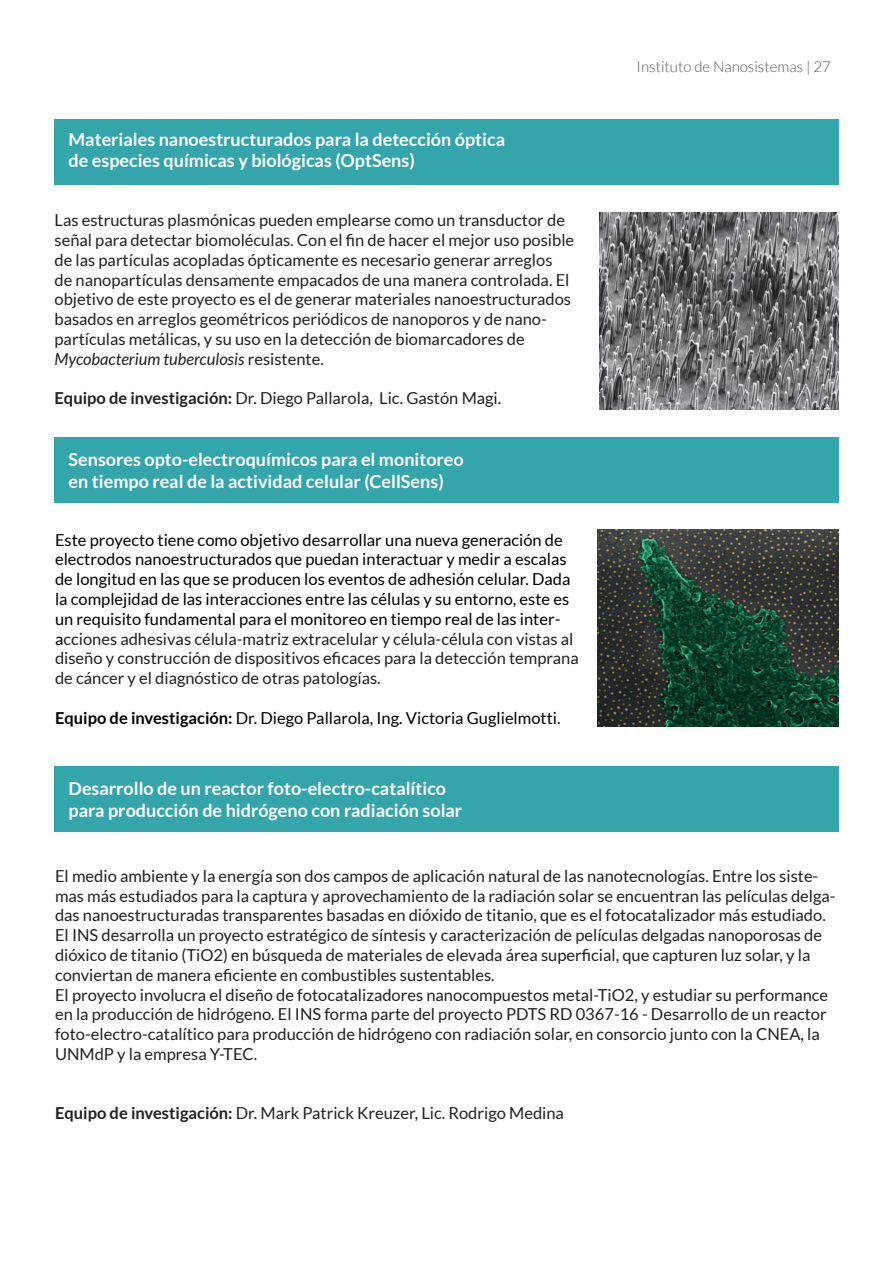
<style>
.page{position:relative;width:893px;height:1263px;background:#fff}
.page>*{position:absolute;margin:0;border:0;box-sizing:border-box;transform-origin:0 0}
.t1{font:700 18px/21.6px "Lato";color:#fff}
.t2{font:16.5px/19.8px "Lato";color:#231f20}
.t3{font:16.5px/19.8px "Lato";color:#000}
.t4{font:300 15px "Lato";color:#57585a}
.s1{font-style:italic}
.s2{font-weight:700}
.s3{color:#231f20}
</style>
<div class="page">
<div style="left:55px;top:119px;width:784px;height:66px;background:#35a5ac"></div>
<div style="left:55px;top:437px;width:784px;height:66px;background:#35a5ac"></div>
<div style="left:55px;top:766px;width:784px;height:66px;background:#35a5ac"></div>
<img style="left:597px;top:530px;width:242px;height:197px">
<img style="left:600px;top:213px;width:239px;height:196px">
<p class="t1" style="left:69px;top:128px;width:438px">Materiales nanoestructurados para la detección óptica de especies químicas y biológicas (OptSens)</p>
<p class="t2" style="left:55px;top:210px;width:521px">Las estructuras plasmónicas pueden emplearse como un transductor de señal para detectar biomoléculas. Con el fin de hacer el mejor uso posible de las partículas acopladas ópticamente es necesario generar arreglos de nanopartículas densamente empacados de una manera controlada. El objetivo de este proyecto es el de generar materiales nanoestructurados basados en arreglos geométricos periódicos de nanoporos y de nano&shy;partículas metálicas, y su uso en la detección de biomarcadores de <span class="s1">Mycobacterium tuberculosis</span> resistente.</p>
<p class="t2" style="left:55px;top:388px;width:448px"><span class="s2">Equipo de investigación:</span> Dr. Diego Pallarola, Lic. Gastón Magi.</p>
<p class="t1" style="left:69px;top:449px;width:397px">Sensores opto-electroquímicos para el monitoreo en tiempo real de la actividad celular (CellSens)</p>
<p class="t3" style="left:55px;top:530px;width:525px">Este proyecto tiene como objetivo desarrollar una nueva generación de electrodos nanoestructurados que puedan interactuar y medir a escalas de longitud en las que se producen los eventos de adhesión celular. Dada la complejidad de las interacciones entre las células y su entorno, este es un requisito fundamental para el monitoreo en tiempo real de las inter&shy;a<span class="s3">cciones adhesivas célula-matriz extracelular y célula-célula con vistas al diseño y construcción de dispositivos eficaces para la detección temprana de cáncer y el diagnóstico de otras patologías.</span></p>
<p class="t3" style="left:55px;top:708px;width:507px"><span class="s2">Equipo de investigación:</span> Dr. Diego Pallarola, Ing. Victoria Guglielmotti.</p>
<p class="t1" style="left:69px;top:777px;width:395px">Desarrollo de un reactor foto-electro-catalítico para producción de hidrógeno con radiación solar</p>
<p class="t4" style="left:637px;top:59px;width:196px">Instituto de Nanosistemas | 27</p>
<p class="t2" style="left:55px;top:866px;width:782px">El medio ambiente y la energía son dos campos de aplicación natural de las nanotecnologías. Entre los siste&shy;mas más estudiados para la captura y aprovechamiento de la radiación solar se encuentran las películas delga&shy;das nanoestructuradas transparentes basadas en dióxido de titanio, que es el fotocatalizador más estudiado.<br>El INS desarrolla un proyecto estratégico de síntesis y caracterización de películas delgadas nanoporosas de dióxico de titanio (TiO2) en búsqueda de materiales de elevada área superficial, que capturen luz solar, y la conviertan de manera eficiente en combustibles sustentables.<br>El proyecto involucra el diseño de fotocatalizadores nanocompuestos metal-TiO2, y estudiar su performance en la producción de hidrógeno. El INS forma parte del proyecto PDTS RD 0367-16 - Desarrollo de un reactor foto-electro-catalítico para producción de hidrógeno con radiación solar, en consorcio junto con la CNEA, la UNMdP y la empresa Y-TEC.</p>
<p class="t2" style="left:55px;top:1103px;width:510px"><span class="s2">Equipo de investigación:</span> Dr. Mark Patrick Kreuzer, Lic. Rodrigo Medina</p>
</div>
